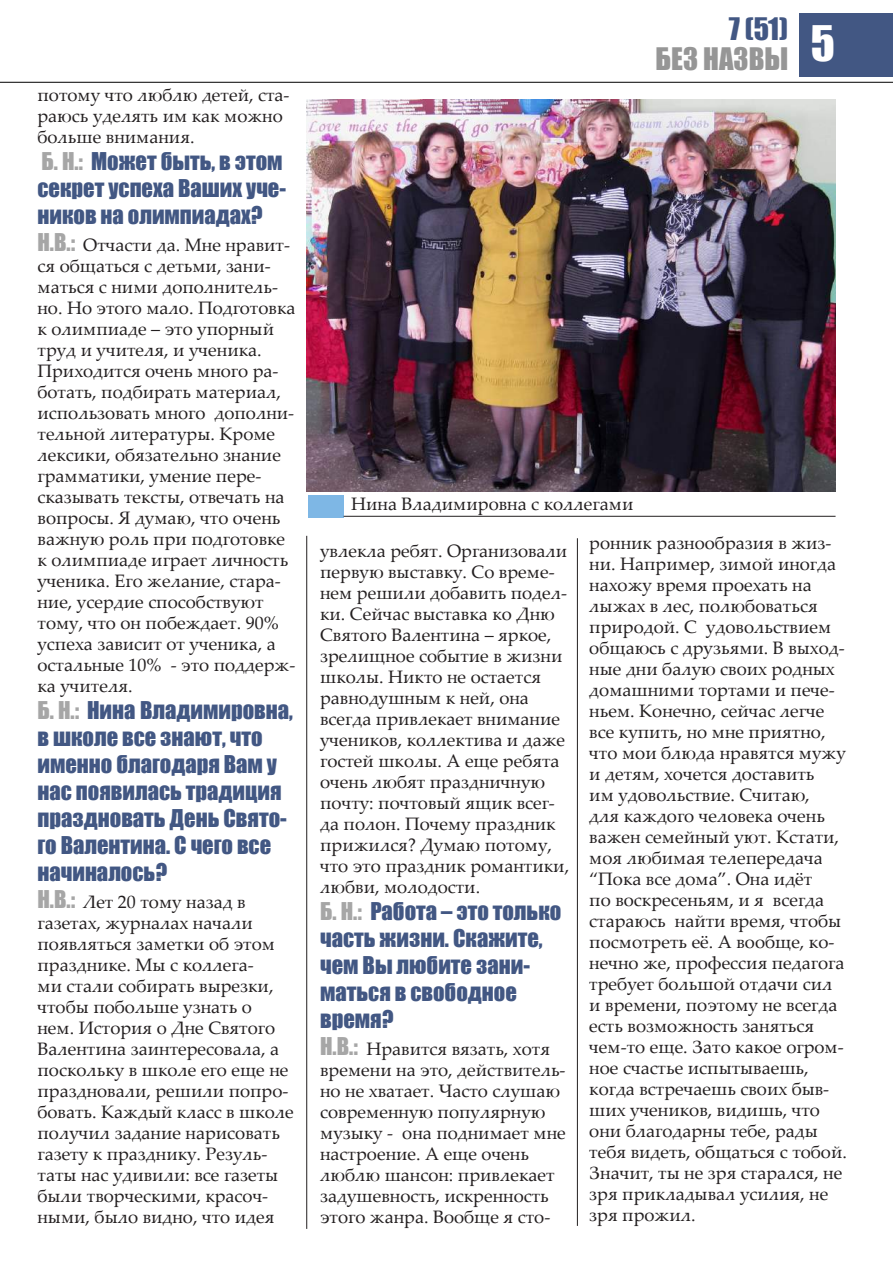
<style>
.page{position:relative;width:893px;height:1263px;background:#fff}
.page>*{position:absolute;margin:0;border:0;box-sizing:border-box;transform-origin:0 0}
.t1{font:45px "Impact";color:#fff}
.t2{font:28.5px "Impact";color:#969696}
.t3{font:28.5px "Impact";color:#425783}
.t4{font:22.5px/27px "Impact";color:#425783}
.t5{font:18px/21px "Palatino Linotype";color:#231f20}
.s1{color:#a6a6a6}
.s2{font-family:"Impact";font-size:22.5px;color:#a6a6a6}
</style>
<div class="page">
<hr style="left:0;top:82px;width:893px;height:1px;background:#000">
<div style="left:799px;top:14px;width:94px;height:63px;background:#425783"></div>
<img style="left:307px;top:100px;width:529px;height:392px">
<div style="left:308px;top:495px;width:36px;height:23px;background:#7eb7e5"></div>
<hr style="left:344px;top:516px;width:492px;height:1px;background:#231f20">
<hr style="left:306px;top:536px;width:1px;height:693px;background:#231f20">
<hr style="left:577px;top:538px;width:1px;height:688px;background:#231f20">
<p class="t5" style="left:38px;top:83px;width:253px">потому что люблю детей, ста&shy;раюсь уделять им как можно больше внимания.</p>
<p class="t4" style="left:38px;top:147px;width:250px"><span class="s1">Б. Н.:</span> Может быть, в этом секрет успеха Ваших уче&shy;ников на олимпиадах?</p>
<p class="t5" style="left:38px;top:233px;width:259px"><span class="s2">Н.В.:</span> Отчасти да. Мне нравит&shy;ся общаться с детьми, зани&shy;маться с ними дополнитель&shy;но. Но этого мало. Подготовка к олимпиаде – это упорный труд и учителя, и ученика.<br>Приходится очень много ра&shy;ботать, подбирать материал, использовать много дополни&shy;тельной литературы. Кроме лексики, обязательно знание грамматики, умение пере&shy;сказывать тексты, отвечать на вопросы. Я думаю, что очень важную роль при подготовке к олимпиаде играет личность ученика. Его желание, стара&shy;ние, усердие способствуют тому, что он побеждает. 90% успеха зависит от ученика, а остальные 10% - это поддерж&shy;ка учителя.</p>
<p class="t4" style="left:38px;top:696px;width:257px"><span class="s1">Б. Н.:</span> Нина Владимировна, в школе все знают, что именно благодаря Вам у нас появилась традиция праздновать День Свято&shy;го Валентина. С чего все начиналось?</p>
<p class="t5" style="left:38px;top:890px;width:258px"><span class="s2">Н.В.:</span> Лет 20 тому назад в газетах, журналах начали появляться заметки об этом празднике. Мы с коллега-<br>ми стали собирать вырезки, чтобы побольше узнать о<br>нем. История о Дне Святого<br>Валентина заинтересовала, а поскольку в школе его еще не праздновали, решили попро&shy;бовать. Каждый класс в школе получил задание нарисовать газету к празднику. Резуль&shy;таты нас удивили: все газеты были творческими, красоч&shy;ными, было видно, что идея</p>
<h2 class="t3" style="left:729px;top:7px;width:61px">7 (51)</h2>
<h2 class="t2" style="left:656px;top:37px;width:134px">БЕЗ НАЗВЫ</h2>
<h1 class="t1" style="left:811px;top:8px;width:26px">5</h1>
<p class="t5" style="left:351px;top:492px;width:284px">Нина Владимировна с коллегами</p>
<p class="t5" style="left:320px;top:539px;width:250px">увлекла ребят. Организовали первую выставку. Со време&shy;нем решили добавить подел&shy;ки. Сейчас выставка ко Дню<br>Святого Валентина – яркое, зрелищное событие в жизни школы. Никто не остается равнодушным к ней, она всегда привлекает внимание учеников, коллектива и даже гостей школы. А еще ребята очень любят праздничную почту: почтовый ящик всег&shy;да полон. Почему праздник прижился? Думаю потому, что это праздник романтики, любви, молодости.</p>
<p class="t4" style="left:320px;top:897px;width:243px"><span class="s1">Б. Н.:</span> Работа – это только часть жизни. Скажите, чем Вы любите зани&shy;маться в свободное время?</p>
<p class="t5" style="left:320px;top:1037px;width:247px"><span class="s2">Н.В.:</span> Нравится вязать, хотя времени на это, действитель&shy;но не хватает. Часто слушаю современную популярную музыку - она поднимает мне настроение. А еще очень люблю шансон: привлекает задушевность, искренность этого жанра. Вообще я сто-</p>
<p class="t5" style="left:589px;top:532px;width:259px">ронник разнообразия в жиз&shy;ни. Например, зимой иногда нахожу время проехать на лыжах в лес, полюбоваться природой. С удовольствием общаюсь с друзьями. В выход&shy;ные дни балую своих родных домашними тортами и пече&shy;ньем. Конечно, сейчас легче все купить, но мне приятно, что мои блюда нравятся мужу и детям, хочется доставить<br>им удовольствие. Считаю,<br>для каждого человека очень важен семейный уют. Кстати, моя любимая телепередача “Пока все дома”. Она идёт<br>по воскресеньям, и я всегда стараюсь найти время, чтобы посмотреть её. А вообще, ко&shy;нечно же, профессия педагога требует большой отдачи сил и времени, поэтому не всегда есть возможность заняться чем-то еще. Зато какое огром&shy;ное счастье испытываешь, когда встречаешь своих быв&shy;ших учеников, видишь, что они благодарны тебе, рады тебя видеть, общаться с тобой.<br>Значит, ты не зря старался, не зря прикладывал усилия, не зря прожил.</p>
</div>
